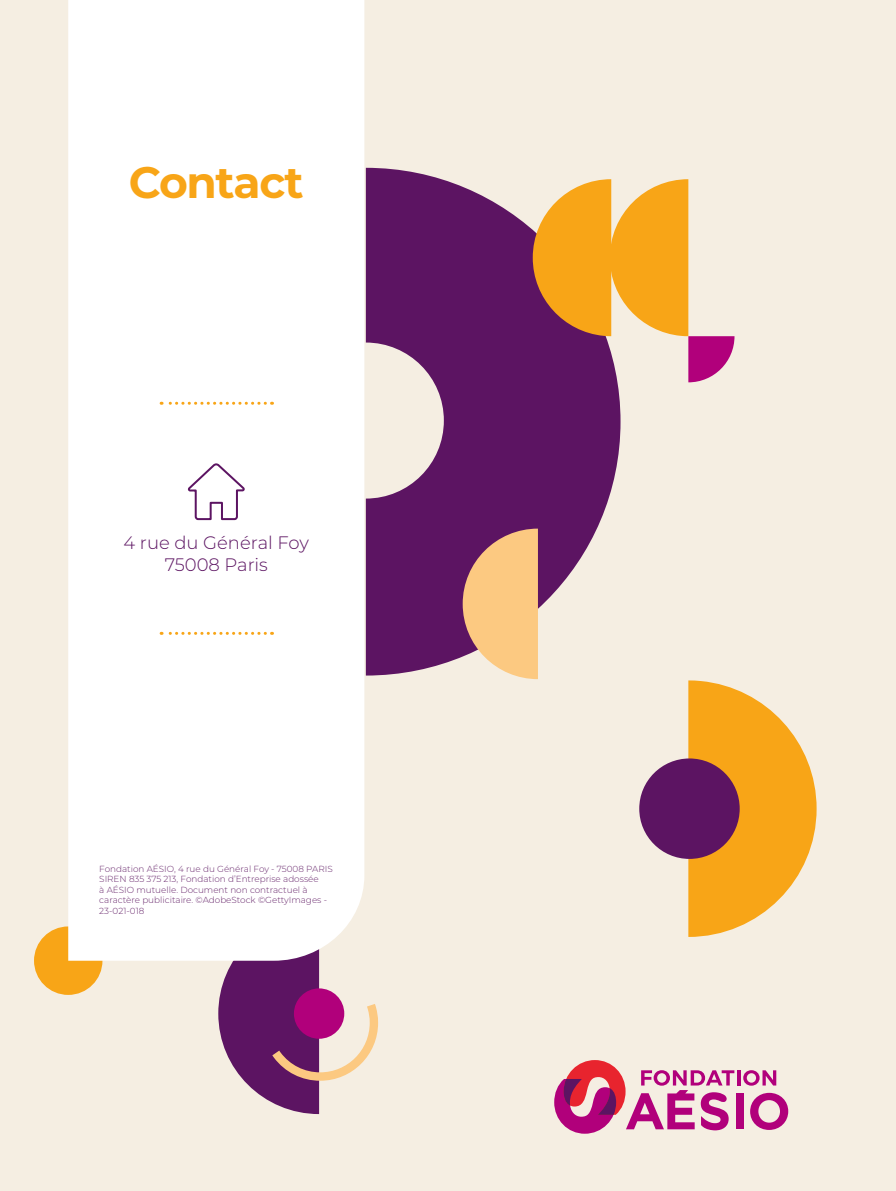
<style>
.page{position:relative;width:896px;height:1191px;background:#f5eee2}
.page>*{position:absolute;margin:0;border:0;box-sizing:border-box;transform-origin:0 0}
.t1{font:700 44px "Montserrat";letter-spacing:-.03em;color:#f8a517}
.t2{font:300 18px/21.6px "Montserrat";color:#5c1462;text-align:center}
.t3{font:300 8.8px/10.6px "Montserrat";color:#68276c}
</style>
<div class="page">
<svg style="left:218px;top:960px;width:160px;height:154px"></svg>
<svg style="left:366px;top:168px;width:254px;height:507px;fill:#5c1462"></svg>
<div style="left:34px;top:926px;width:68px;height:69px;background:#f8a517;border-radius:50%"></div>
<div style="left:736px;top:1093px;width:7px;height:36px;background:#b1007b"></div>
<svg style="left:750px;top:1092px;width:38px;height:38px"></svg>
<svg style="left:554px;top:1060px;width:180px;height:73px"></svg>
<hr style="left:737px;top:1070px;width:3px;height:15px;background:#b1007b">
<svg style="left:743px;top:1070px;width:33px;height:15px"></svg>
<svg style="left:463px;top:528px;width:75px;height:151px;background:#e6b384"></svg>
<svg style="left:533px;top:179px;width:201px;height:203px"></svg>
<svg style="left:688px;top:680px;width:128px;height:257px"></svg>
<div style="left:639px;top:758px;width:100px;height:101px;background:#5c1462;border-radius:50%"></div>
<div style="left:288px;top:342px;width:156px;height:156px;background:#f5eee2;border-radius:50%"></div>
<div style="left:68px;top:0;width:296px;height:960px;background:#fff"></div>
<svg style="left:161px;top:402px;width:104px;height:3px"></svg>
<svg style="left:161px;top:632px;width:104px;height:3px"></svg>
<svg style="left:186px;top:462px;width:60px;height:59px;background:#eae1eb"></svg>
<div style="left:294px;top:988px;width:50px;height:50px;background:#b1007b;border-radius:50%"></div>
<h1 class="t1" style="left:129px;top:150px;width:176px">Contact</h1>
<h2 class="t2" style="left:124px;top:531px;width:187px">4 rue du Général Foy<br>75008 Paris</h2>
<p class="t3" style="left:99px;top:862px;width:235px">Fondation AÉSIO, 4 rue du Général Foy - 75008 PARIS SIREN 835 375 213, Fondation d’Entreprise adossée<br>à AÉSIO mutuelle. Document non contractuel à caractère publicitaire. ©AdobeStock ©GettyImages - 23-021-018</p>
</div>
